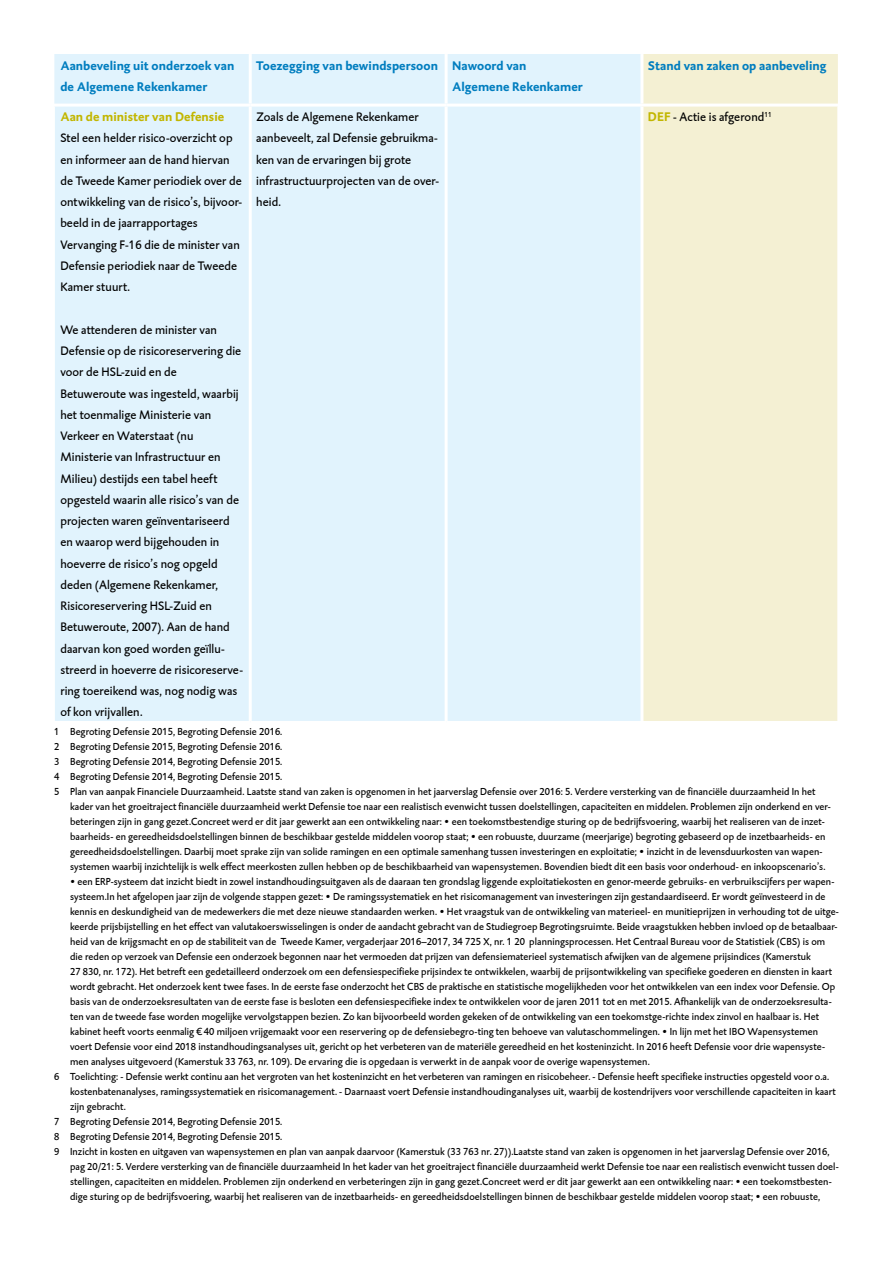
<style>
.page{position:relative;width:893px;height:1263px;background:#fff}
.page>*{position:absolute;margin:0;border:0;box-sizing:border-box;transform-origin:0 0}
._05_Tabel_tekstkader{font:12.75px/21.3px "DTL Caspari T";letter-spacing:.005em;color:#000}
._4_kop_tabel_vet_bla{font:700 12.75px/21.3px "DTL Caspari ST";letter-spacing:.005em;color:#007dbf}
._4_kop_tabel_vet_gro{font:700 12.75px "DTL Caspari ST";letter-spacing:.005em;color:#c2b600}
.Noot{font:10.5px/15px "DTL Caspari T";letter-spacing:.005em;color:#000}
.s1{font-family:"DTL Caspari ST";font-weight:700;color:#c2b600}
.s2{font-family:"DTL Caspari T Euro"}
</style>
<div class="page">
<div style="left:54px;top:54px;width:586px;height:667px;background:#e1f3fd"></div>
<div style="left:643px;top:54px;width:195px;height:667px;background:#f4f0d3"></div>
<hr style="left:54px;top:107px;width:1px;height:614px;background:#fff">
<hr style="left:837px;top:107px;width:1px;height:614px;background:#fff">
<hr style="left:249px;top:54px;width:3px;height:50px;background:#fff">
<hr style="left:445px;top:54px;width:3px;height:50px;background:#fff">
<hr style="left:54px;top:104px;width:196px;height:3px;background:#fff">
<hr style="left:250px;top:104px;width:196px;height:3px;background:#fff">
<hr style="left:446px;top:104px;width:196px;height:3px;background:#fff">
<hr style="left:642px;top:104px;width:196px;height:3px;background:#fff">
<hr style="left:249px;top:107px;width:3px;height:614px;background:#fff">
<hr style="left:445px;top:107px;width:3px;height:614px;background:#fff">
<p class="_4_kop_tabel_vet_bla" style="left:60px;top:55px;width:176px">Aanbeveling uit onderzoek van de Algemene Rekenkamer</p>
<p class="_4_kop_tabel_vet_bla" style="left:256px;top:55px;width:183px">Toezegging van bewindspersoon</p>
<p class="_4_kop_tabel_vet_bla" style="left:452px;top:55px;width:132px">Nawoord van<br>Algemene Rekenkamer</p>
<p class="_4_kop_tabel_vet_bla" style="left:648px;top:55px;width:180px">Stand van zaken op aanbeveling</p>
<p class="_4_kop_tabel_vet_gro" style="left:60px;top:108px;width:165px">Aan de minister van Defensie</p>
<p class="_05_Tabel_tekstkader" style="left:60px;top:127px;width:183px">Stel een helder risico-overzicht op en informeer aan de hand hiervan de Tweede Kamer periodiek over de ontwikkeling van de risico’s, bijvoor&shy;beeld in de jaarrapportages<br>Vervanging F-16 die de minister van<br>Defensie periodiek naar de Tweede<br>Kamer stuurt.</p>
<p class="_05_Tabel_tekstkader" style="left:60px;top:319px;width:184px">We attenderen de minister van<br>Defensie op de risicoreservering die voor de HSL-zuid en de<br>Betuweroute was ingesteld, waarbij het toenmalige Ministerie van<br>Verkeer en Waterstaat (nu<br>Ministerie van Infrastructuur en<br>Milieu) destijds een tabel heeft opgesteld waarin alle risico’s van de projecten waren geïnventariseerd en waarop werd bijgehouden in hoeverre de risico’s nog opgeld deden (Algemene Rekenkamer,<br>Risicoreservering HSL-Zuid en<br>Betuweroute, 2007). Aan de hand daarvan kon goed worden geïllu&shy;streerd in hoeverre de risicoreserve&shy;ring toereikend was, nog nodig was of kon vrijvallen.</p>
<p class="_05_Tabel_tekstkader" style="left:256px;top:106px;width:184px">Zoals de Algemene Rekenkamer aanbeveelt, zal Defensie gebruikma&shy;ken van de ervaringen bij grote infrastructuurprojecten van de over&shy;heid.</p>
<p class="_05_Tabel_tekstkader" style="left:648px;top:106px;width:126px"><span class="s1">DEF</span> - Actie is afgerond<sup>11</sup></p>
<p class="Noot" style="left:54px;top:724px;width:230px">1 Begroting Defensie 2015, Begroting Defensie 2016.</p>
<p class="Noot" style="left:54px;top:739px;width:230px">2 Begroting Defensie 2015, Begroting Defensie 2016.</p>
<p class="Noot" style="left:54px;top:754px;width:230px">3 Begroting Defensie 2014, Begroting Defensie 2015.</p>
<p class="Noot" style="left:54px;top:769px;width:230px">4 Begroting Defensie 2014, Begroting Defensie 2015.</p>
<p class="Noot" style="left:54px;top:784px;width:763px">5 Plan van aanpak Financiele Duurzaamheid. Laatste stand van zaken is opgenomen in het jaarverslag Defensie over 2016: 5. Verdere versterking van de financiële duurzaamheid In het</p>
<p class="Noot" style="left:70px;top:799px;width:762px">kader van het groeitraject financiële duurzaamheid werkt Defensie toe naar een realistisch evenwicht tussen doelstellingen, capaciteiten en middelen. Problemen zijn onderkend en ver-</p>
<p class="Noot" style="left:70px;top:814px;width:756px">beteringen zijn in gang gezet.Concreet werd er dit jaar gewerkt aan een ontwikkeling naar: • een toekomstbestendige sturing op de bedrijfsvoering, waarbij het realiseren van de inzet-</p>
<p class="Noot" style="left:70px;top:829px;width:757px">baarheids- en gereedheidsdoelstellingen binnen de beschikbaar gestelde middelen voorop staat; • een robuuste, duurzame (meerjarige) begroting gebaseerd op de inzetbaarheids- en</p>
<p class="Noot" style="left:70px;top:844px;width:754px">gereedheidsdoelstellingen. Daarbij moet sprake zijn van solide ramingen en een optimale samenhang tussen investeringen en exploitatie; • inzicht in de levensduurkosten van wapen-</p>
<p class="Noot" style="left:70px;top:859px;width:757px">systemen waarbij inzichtelijk is welk effect meerkosten zullen hebben op de beschikbaarheid van wapensystemen. Bovendien biedt dit een basis voor onderhoud- en inkoopscenario’s.</p>
<p class="Noot" style="left:70px;top:874px;width:770px">• een ERP-systeem dat inzicht biedt in zowel instandhoudingsuitgaven als de daaraan ten grondslag liggende exploitatiekosten en genor-meerde gebruiks- en verbruikscijfers per wapen&shy;systeem.In het afgelopen jaar zijn de volgende stappen gezet: • De ramingssystematiek en het risicomanagement van investeringen zijn gestandaardiseerd. Er wordt geïnvesteerd in de kennis en deskundigheid van de medewerkers die met deze nieuwe standaarden werken. • Het vraagstuk van de ontwikkeling van materieel- en munitieprijzen in verhouding tot de uitge&shy;keerde prijsbijstelling en het effect van valutakoerswisselingen is onder de aandacht gebracht van de Studiegroep Begrotingsruimte. Beide vraagstukken hebben invloed op de betaalbaar&shy;heid van de krijgsmacht en op de stabiliteit van de Tweede Kamer, vergaderjaar 2016–2017, 34 725 X, nr. 1 20 planningsprocessen. Het Centraal Bureau voor de Statistiek (CBS) is om die reden op verzoek van Defensie een onderzoek begonnen naar het vermoeden dat prijzen van defensiematerieel systematisch afwijken van de algemene prijsindices (Kamerstuk<br>27 830, nr. 172). Het betreft een gedetailleerd onderzoek om een defensiespecifieke prijsindex te ontwikkelen, waarbij de prijsontwikkeling van specifieke goederen en diensten in kaart wordt gebracht. Het onderzoek kent twee fases. In de eerste fase onderzocht het CBS de praktische en statistische mogelijkheden voor het ontwikkelen van een index voor Defensie. Op basis van de onderzoeksresultaten van de eerste fase is besloten een defensiespecifieke index te ontwikkelen voor de jaren 2011 tot en met 2015. Afhankelijk van de onderzoeksresulta&shy;ten van de tweede fase worden mogelijke vervolgstappen bezien. Zo kan bijvoorbeeld worden gekeken of de ontwikkeling van een toekomstge-richte index zinvol en haalbaar is. Het kabinet heeft voorts eenmalig <span class="s2">A</span> 40 miljoen vrijgemaakt voor een reservering op de defensiebegro-ting ten behoeve van valutaschommelingen. • In lijn met het IBO Wapensystemen voert Defensie voor eind 2018 instandhoudingsanalyses uit, gericht op het verbeteren van de materiële gereedheid en het kosteninzicht. In 2016 heeft Defensie voor drie wapensyste&shy;men analyses uitgevoerd (Kamerstuk 33 763, nr. 109). De ervaring die is opgedaan is verwerkt in de aanpak voor de overige wapensystemen.</p>
<p class="Noot" style="left:70px;top:1069px;width:767px;text-indent:-16px">6 Toelichting: - Defensie werkt continu aan het vergroten van het kosteninzicht en het verbeteren van ramingen en risicobeheer. - Defensie heeft specifieke instructies opgesteld voor o.a. kostenbatenanalyses, ramingssystematiek en risicomanagement. - Daarnaast voert Defensie instandhoudinganalyses uit, waarbij de kostendrijvers voor verschillende capaciteiten in kaart zijn gebracht.</p>
<p class="Noot" style="left:54px;top:1114px;width:230px">7 Begroting Defensie 2014, Begroting Defensie 2015.</p>
<p class="Noot" style="left:54px;top:1129px;width:230px">8 Begroting Defensie 2014, Begroting Defensie 2015.</p>
<p class="Noot" style="left:70px;top:1144px;width:770px;text-indent:-16px">9 Inzicht in kosten en uitgaven van wapensystemen en plan van aanpak daarvoor (Kamerstuk (33 763 nr. 27)).Laatste stand van zaken is opgenomen in het jaarverslag Defensie over 2016, pag 20/21: 5. Verdere versterking van de financiële duurzaamheid In het kader van het groeitraject financiële duurzaamheid werkt Defensie toe naar een realistisch evenwicht tussen doel&shy;stellingen, capaciteiten en middelen. Problemen zijn onderkend en verbeteringen zijn in gang gezet.Concreet werd er dit jaar gewerkt aan een ontwikkeling naar: • een toekomstbesten&shy;dige sturing op de bedrijfsvoering, waarbij het realiseren van de inzetbaarheids- en gereedheidsdoelstellingen binnen de beschikbaar gestelde middelen voorop staat; • een robuuste,</p>
</div>
